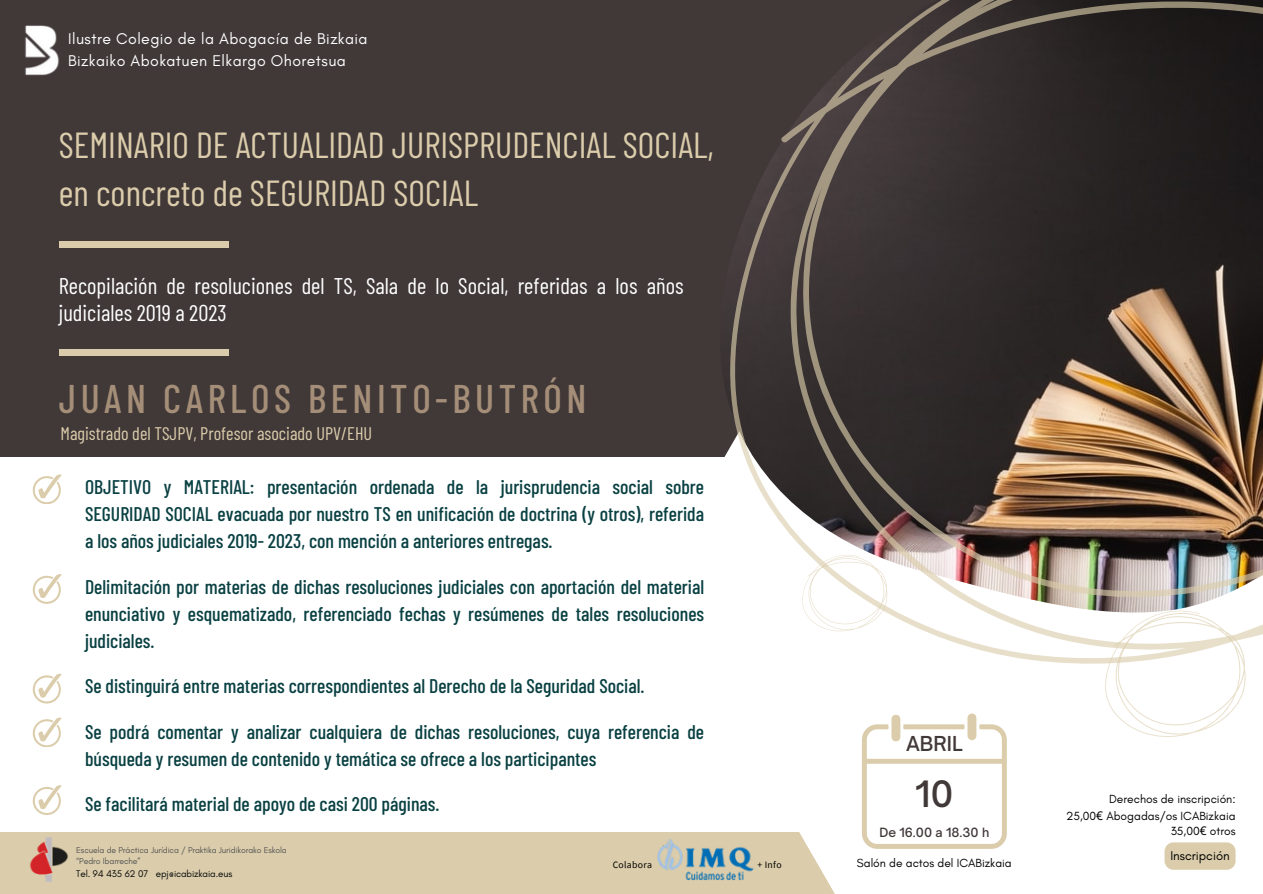
<style>
.page{position:relative;width:1263px;height:894px;background:#fff}
.page>*{position:absolute;margin:0;border:0;box-sizing:border-box;transform-origin:0 0}
.t1{font:500 39.9px "Barlow Condensed";letter-spacing:.115em;color:#a48e78}
.t2{font:36.15px "Barlow Condensed";color:#dbcdab}
.t3{font:500 34.65px "Open Sauce One";color:#413838}
.t4{font:22.65px/27px "Barlow Condensed";color:#fff}
.t5{font:500 19.65px/27px "Barlow Condensed";color:#094042;text-align:justify}
.t6{font:500 19.65px "Open Sauce One";color:#413838}
.t7{font:18.15px "Barlow Condensed";color:#dbcdab}
.t8{font:15.9px "Glacial Indifference";letter-spacing:.025em;color:#fff}
.t9{font:13.05px "Glacial Indifference";color:#000}
.t10{font:500 12.15px "Open Sauce One";color:#413838}
.t11{font:12px "Glacial Indifference";color:#000}
.t12{font:9.75px "Glacial Indifference";letter-spacing:-.01em;color:#040606}
.t13{font:9.75px "Source Sans Pro";letter-spacing:.03em;color:#000}
.t14{font:8.7px "Glacial Indifference";letter-spacing:-.01em;color:#545454}
.s1{font-family:"Noto Sans"}
</style>
<div class="page">
<div style="left:0;top:0;width:999px;height:456px;background:#413838"></div>
<div style="left:59px;top:241px;width:169px;height:7px;background:#dbcdab"></div>
<div style="left:0;top:831px;width:907px;height:62px;background:#dbcdab"></div>
<svg style="left:730px;top:0;width:533px;height:664px"></svg>
<div style="left:59px;top:349px;width:169px;height:6px;background:#dbcdab"></div>
<svg style="left:33px;top:785px;width:29px;height:29px"></svg>
<img style="left:25px;top:25px;width:34px;height:51px">
<img style="left:29px;top:831px;width:40px;height:51px">
<svg style="left:33px;top:717px;width:29px;height:29px"></svg>
<svg style="left:33px;top:673px;width:29px;height:29px"></svg>
<svg style="left:33px;top:574px;width:29px;height:29px"></svg>
<svg style="left:33px;top:474px;width:29px;height:29px"></svg>
<svg style="left:862px;top:724px;width:145px;height:124px"></svg>
<div style="left:891px;top:714px;width:9px;height:27px;background:#dbcdab;border-radius:4px"></div>
<div style="left:967px;top:713px;width:9px;height:27px;background:#dbcdab;border-radius:4px"></div>
<img style="left:658px;top:839px;width:95px;height:40px">
<svg style="left:1164px;top:842px;width:71px;height:27px;background:#dccfaf"></svg>
<svg style="left:1105px;top:610px;width:141px;height:126px"></svg>
<svg style="left:802px;top:554px;width:85px;height:77px"></svg>
<p class="t8" style="left:68px;top:29px;width:301px">Ilustre Colegio de la Abogacía de Bizkaia</p>
<p class="t8" style="left:68px;top:50px;width:279px">Bizkaiko Abokatuen Elkargo Ohoretsua</p>
<p class="t2" style="left:59px;top:121px;width:657px">SEMINARIO DE ACTUALIDAD JURISPRUDENCIAL SOCIAL,</p>
<p class="t2" style="left:59px;top:170px;width:421px">en concreto de SEGURIDAD SOCIAL</p>
<h6 class="t4" style="left:59px;top:271px;width:626px">Recopilación de resoluciones del TS, Sala de lo Social, referidas a los años judiciales 2019 a 2023</h6>
<p class="t1" style="left:59px;top:372px;width:529px">JUAN CARLOS BENITO-BUTRÓN</p>
<h6 class="t7" style="left:61px;top:422px;width:313px">Magistrado del TSJPV, Profesor asociado UPV/EHU</h6>
<p class="t5" style="left:85px;top:472px;width:621px">OBJETIVO y MATERIAL: presentación ordenada de la jurisprudencia social sobre SEGURIDAD SOCIAL evacuada por nuestro TS en unificación de doctrina (y otros), referida a los años judiciales 2019- 2023, con mención a anteriores entregas.</p>
<p class="t5" style="left:85px;top:572px;width:621px">Delimitación por materias de dichas resoluciones judiciales con aportación del material enunciativo y esquematizado, referenciado fechas y resúmenes de tales resoluciones judiciales.</p>
<h6 class="t5" style="left:85px;top:671px;width:561px">Se distinguirá entre materias correspondientes al Derecho de la Seguridad Social.</h6>
<p class="t5" style="left:85px;top:717px;width:621px">Se podrá comentar y analizar cualquiera de dichas resoluciones, cuya referencia de búsqueda y resumen de contenido y temática se ofrece a los participantes</p>
<p class="t5" style="left:85px;top:789px;width:356px">Se facilitará material de apoyo de casi 200 páginas.</p>
<h4 class="t14" style="left:76px;top:844px;width:212px">Escuela de Práctica Jurídica / Praktika Juridikorako Eskola</h4>
<h1 class="t14" style="left:76px;top:855px;width:66px">“Pedro Ibarreche”</h1>
<p class="t12" style="left:76px;top:867px;width:158px">Tel. 94 435 62 07 epj@icabizkaia.eus</p>
<p class="t13" style="left:613px;top:857px;width:41px">Colabora</p>
<p class="t13" style="left:757px;top:857px;width:26px">+ Info</p>
<p class="t6" style="left:906px;top:730px;width:58px">ABRIL</p>
<h5 class="t3" style="left:915px;top:772px;width:40px">10</h5>
<p class="t10" style="left:879px;top:824px;width:111px">De 16.00 a 18.30 h</p>
<p class="t11" style="left:857px;top:855px;width:156px">Salón de actos del ICABizkaia</p>
<h6 class="t11" style="left:1109px;top:790px;width:128px">Derechos de inscripción:</h6>
<p class="t11" style="left:1066px;top:807px;width:171px">25,00<span class="s1">€</span> Abogadas/os ICABizkaia</p>
<h6 class="t11" style="left:1171px;top:822px;width:66px">35,00<span class="s1">€</span> otros</h6>
<p class="t9" style="left:1170px;top:847px;width:61px">Inscripción</p>
</div>
